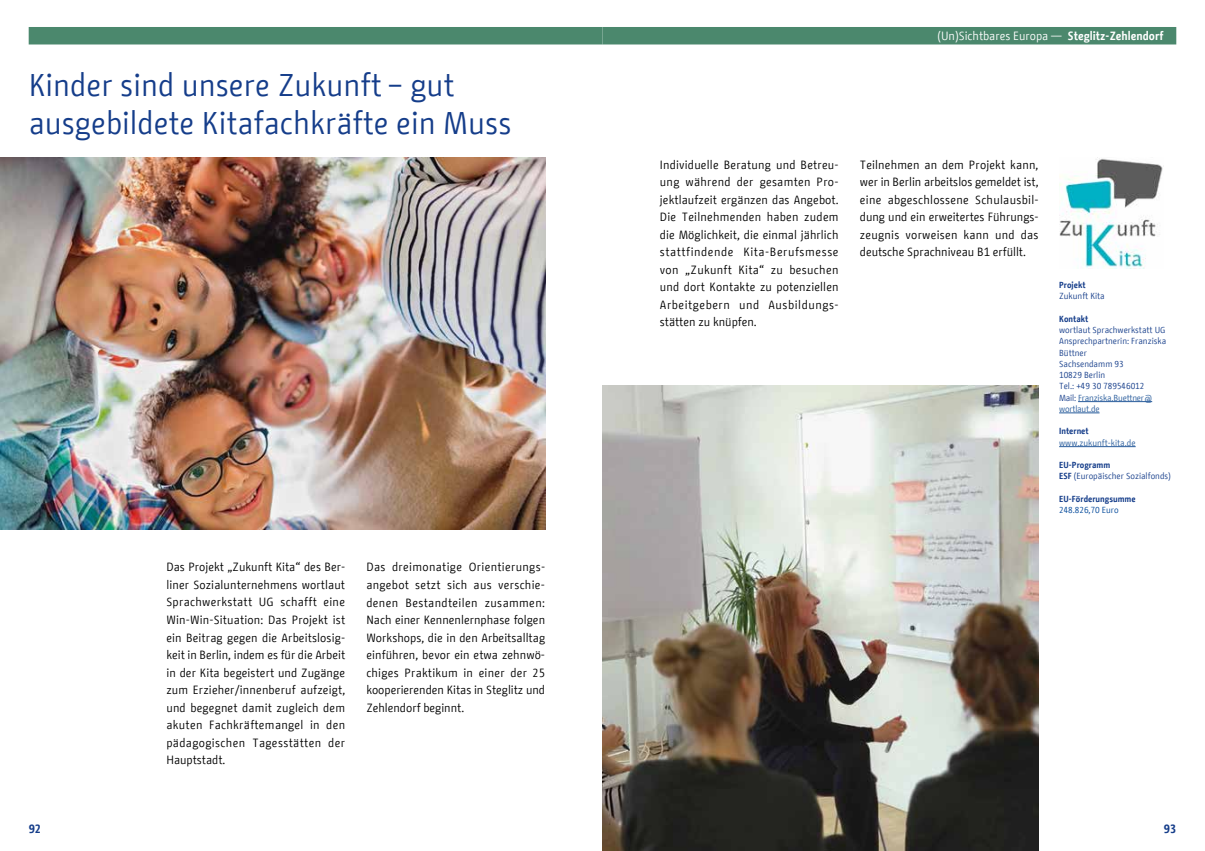
<style>
.page{position:relative;width:1205px;height:851px;background:#fff}
.page>*{position:absolute;margin:0;border:0;box-sizing:border-box;transform-origin:0 0}
.t1{font:31.25px/37.5px "BMF Change";color:#153d8a}
.t2{font:11.88px/17.5px "BMF Change";color:#000;text-align:justify}
.t3{font:11.88px "BMF Change";color:#fff}
.t4{font:700 11.88px "BMF Change";color:#153d8a}
.t5{font:8.75px/11.2px "BMF Change";color:#153d8a}
.t6{font:700 8.75px "BMF Change";color:#153d8a}
.t7{font:8.75px "BMF Change";color:#275b9b}
.t8{font:8.75px "BMF Change";color:#00489a}
.s1{font-weight:700}
.s2{color:#275b9b}
</style>
<div class="page">
<div style="left:37px;top:27px;width:557px;height:17px;background:#4b886d"></div>
<div style="left:611px;top:27px;width:556px;height:17px;background:#4b886d"></div>
<hr style="left:1078px;top:401px;width:74px;height:1px;background:#275b9b">
<hr style="left:1059px;top:412px;width:40px;height:1px;background:#275b9b">
<hr style="left:1059px;top:446px;width:76px;height:1px;background:#275b9b">
<img style="left:0;top:157px;width:545px;height:372px">
<img style="left:602px;top:385px;width:436px;height:465px">
<img style="left:1059px;top:157px;width:104px;height:111px">
<h1 class="t1" style="left:29px;top:67px;width:484px">Kinder sind unsere Zukunft – gut ausgebildete Kitafachkräfte ein Muss</h1>
<p class="t2" style="left:166px;top:558px;width:180px">Das Projekt „Zukunft Kita“ des Ber&shy;liner Sozialunternehmens wortlaut Sprachwerkstatt UG schafft eine Win-Win-Situation: Das Projekt ist ein Beitrag gegen die Arbeitslosig&shy;keit in Berlin, indem es für die Arbeit in der Kita begeistert und Zugänge zum Erzieher/innenberuf aufzeigt, und begegnet damit zugleich dem akuten Fachkräftemangel in den pädagogischen Tagesstätten der Hauptstadt.</p>
<p class="t2" style="left:366px;top:558px;width:180px">Das dreimonatige Orientierungs&shy;angebot setzt sich aus verschie&shy;denen Bestandteilen zusammen:<br>Nach einer Kennenlernphase folgen Workshops, die in den Arbeitsalltag einführen, bevor ein etwa zehnwö&shy;chiges Praktikum in einer der 25 kooperierenden Kitas in Steglitz und Zehlendorf beginnt.</p>
<p class="t3" style="left:937px;top:27px;width:227px">(Un)Sichtbares Europa — <span class="s1">Steglitz-Zehlendorf</span></p>
<p class="t2" style="left:660px;top:156px;width:180px">Individuelle Beratung und Betreu&shy;ung während der gesamten Pro&shy;jektlaufzeit ergänzen das Angebot.<br>Die Teilnehmenden haben zudem die Möglichkeit, die einmal jährlich stattfindende Kita-Berufsmesse von „Zukunft Kita“ zu besuchen und dort Kontakte zu potenziellen Arbeitgebern und Ausbildungs&shy;stätten zu knüpfen.</p>
<p class="t2" style="left:860px;top:156px;width:180px">Teilnehmen an dem Projekt kann, wer in Berlin arbeitslos gemeldet ist, eine abgeschlossene Schulausbil&shy;dung und ein erweitertes Führungs&shy;zeugnis vorweisen kann und das deutsche Sprachniveau B1 erfüllt.</p>
<p class="t6" style="left:1059px;top:278px;width:28px">Projekt</p>
<p class="t5" style="left:1059px;top:290px;width:47px">Zukunft Kita</p>
<p class="t6" style="left:1059px;top:312px;width:31px">Kontakt</p>
<p class="t5" style="left:1059px;top:324px;width:109px">wortlaut Sprachwerkstatt UG<br>Ansprechpartnerin: Franziska<br>Büttner<br>Sachsendamm 93<br>10829 Berlin<br>Tel.: +49 30 789546012<br>Mail: <span class="s2">Franziska.Buettner@ wortlaut.de</span></p>
<p class="t6" style="left:1059px;top:425px;width:31px">Internet</p>
<p class="t7" style="left:1059px;top:436px;width:78px">www.zukunft-kita.de</p>
<p class="t5" style="left:1059px;top:459px;width:113px"><span class="s1">EU-Programm<br>ESF</span> (Europäischer Sozialfonds)</p>
<p class="t6" style="left:1059px;top:492px;width:78px">EU-Förderungsumme</p>
<p class="t8" style="left:1059px;top:503px;width:61px">248.826,70 Euro</p>
<p class="t4" style="left:29px;top:820px;width:14px">92</p>
<p class="t4" style="left:1164px;top:820px;width:14px">93</p>
</div>
